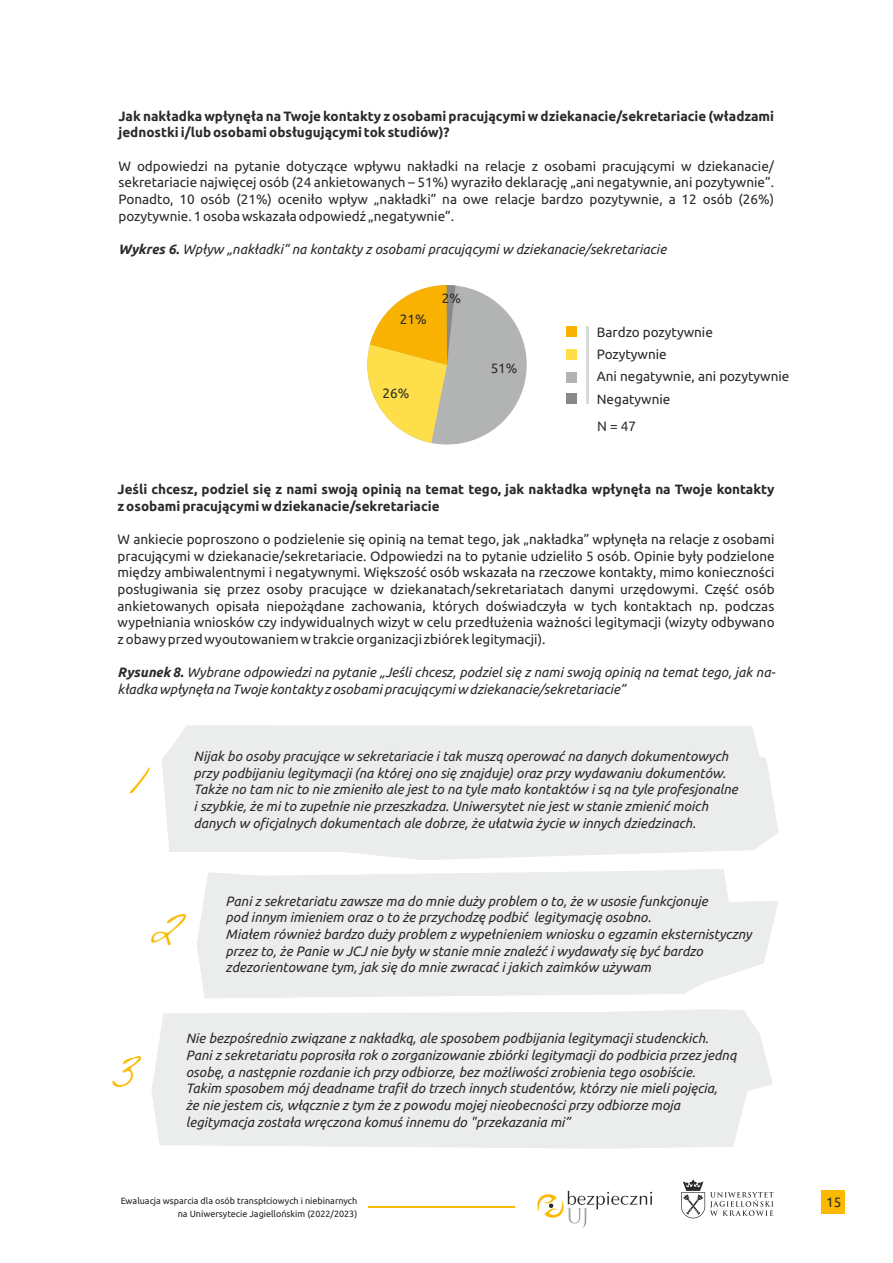
<style>
.page{position:relative;width:893px;height:1263px;background:#fff}
.page>*{position:absolute;margin:0;border:0;box-sizing:border-box;transform-origin:0 0}
.t1{font:italic 42.45px "Adams Hand";color:#fbba00}
.t2{font:italic 13.5px/16.6px "Ubuntu";color:#2b2a29}
.t3{font:13.5px/16.6px "Ubuntu";color:#2b2a29;text-align:justify}
.t4{font:700 13.5px/16.6px "Ubuntu";color:#2b2a29}
.t5{font:13.5px "Ubuntu";color:#323130}
.t6{font:9px "Ubuntu";color:#222}
.s1{font-weight:700}
</style>
<div class="page">
<div style="left:367px;top:285px;width:160px;height:159px;background:#b2b3b3;border-radius:50%"></div>
<svg style="left:367px;top:285px;width:88px;height:158px"></svg>
<hr style="left:586px;top:326px;width:3px;height:78px;background:#d9dada">
<div style="left:566px;top:326px;width:11px;height:11px;background:#f9b201"></div>
<div style="left:566px;top:349px;width:11px;height:11px;background:#ffdf49"></div>
<div style="left:566px;top:372px;width:11px;height:10px;background:#b2b3b3"></div>
<div style="left:566px;top:393px;width:11px;height:11px;background:#898989"></div>
<svg style="left:162px;top:725px;width:616px;height:135px;background:#eceded"></svg>
<svg style="left:197px;top:869px;width:581px;height:129px;background:#ededed"></svg>
<svg style="left:152px;top:1009px;width:621px;height:140px;background:#eceded"></svg>
<div style="left:821px;top:1190px;width:24px;height:24px;background:#fbba00"></div>
<svg style="left:681px;top:1179px;width:92px;height:39px"></svg>
<svg style="left:537px;top:1191px;width:115px;height:37px"></svg>
<hr style="left:368px;top:1206px;width:146px;height:2px;background:#fbba00">
<p class="t4" style="left:118px;top:108px;width:657px">Jak nakładka wpłynęła na Twoje kontakty z osobami pracującymi w dziekanacie/sekretariacie (władzami jednostki i/lub osobami obsługującymi tok studiów)?</p>
<p class="t3" style="left:118px;top:158px;width:657px">W odpowiedzi na pytanie dotyczące wpływu nakładki na relacje z osobami pracującymi w dziekanacie/ sekretariacie najwięcej osób (24 ankietowanych – 51%) wyraziło deklarację „ani negatywnie, ani pozytywnie”.<br>Ponadto, 10 osób (21%) oceniło wpływ „nakładki” na owe relacje bardzo pozytywnie, a 12 osób (26%) pozytywnie. 1 osoba wskazała odpowiedź „negatywnie”.</p>
<p class="t2" style="left:118px;top:242px;width:549px"><span class="s1">Wykres 6.</span> Wpływ „nakładki” na kontakty z osobami pracującymi w dziekanacie/sekretariacie</p>
<p class="t3" style="left:400px;top:312px;width:28px">21%</p>
<p class="t3" style="left:442px;top:291px;width:21px">2%</p>
<p class="t3" style="left:383px;top:386px;width:28px">26%</p>
<p class="t3" style="left:491px;top:361px;width:28px">51%</p>
<p class="t3" style="left:597px;top:322px;width:194px;line-height:22.4px;text-align:left">Bardzo pozytywnie<br>Pozytywnie<br>Ani negatywnie, ani pozytywnie<br>Negatywnie</p>
<p class="t5" style="left:597px;top:421px;width:40px">N = 47</p>
<p class="t4" style="left:118px;top:482px;width:658px">Jeśli chcesz, podziel się z nami swoją opinią na temat tego, jak nakładka wpłynęła na Twoje kontakty z osobami pracującymi w dziekanacie/sekretariacie</p>
<p class="t3" style="left:118px;top:532px;width:658px">W ankiecie poproszono o podzielenie się opinią na temat tego, jak „nakładka” wpłynęła na relacje z osobami pracującymi w dziekanacie/sekretariacie. Odpowiedzi na to pytanie udzieliło 5 osób. Opinie były podzielone między ambiwalentnymi i negatywnymi. Większość osób wskazała na rzeczowe kontakty, mimo konieczności posługiwania się przez osoby pracujące w dziekanatach/sekretariatach danymi urzędowymi. Część osób ankietowanych opisała niepożądane zachowania, których doświadczyła w tych kontaktach np. podczas wypełniania wniosków czy indywidualnych wizyt w celu przedłużenia ważności legitymacji (wizyty odbywano z obawy przed wyoutowaniem w trakcie organizacji zbiórek legitymacji).</p>
<p class="t2" style="left:118px;top:665px;width:659px"><span class="s1">Rysunek 8.</span> Wybrane odpowiedzi na pytanie „Jeśli chcesz, podziel się z nami swoją opinią na temat tego, jak na&shy;kładka wpłynęła na Twoje kontakty z osobami pracującymi w dziekanacie/sekretariacie”</p>
<h1 class="t1" style="left:125px;top:765px;width:21px">1</h1>
<p class="t2" style="left:194px;top:749px;width:546px">Nijak bo osoby pracujące w sekretariacie i tak muszą operować na danych dokumentowych przy podbijaniu legitymacji (na której ono się znajduje) oraz przy wydawaniu dokumentów.<br>Także no tam nic to nie zmieniło ale jest to na tyle mało kontaktów i są na tyle profesjonalne i szybkie, że mi to zupełnie nie przeszkadza. Uniwersytet nie jest w stanie zmienić moich danych w oficjalnych dokumentach ale dobrze, że ułatwia życie w innych dziedzinach.</p>
<h1 class="t1" style="left:147px;top:911px;width:35px">2</h1>
<p class="t2" style="left:226px;top:893px;width:527px">Pani z sekretariatu zawsze ma do mnie duży problem o to, że w usosie funkcjonuje<br>pod innym imieniem oraz o to że przychodzę podbić legitymację osobno.<br>Miałem również bardzo duży problem z wypełnieniem wniosku o egzamin eksternistyczny przez to, że Panie w JCJ nie były w stanie mnie znaleźć i wydawały się być bardzo zdezorientowane tym, jak się do mnie zwracać i jakich zaimków używam</p>
<h1 class="t1" style="left:107px;top:1054px;width:29px">3</h1>
<p class="t2" style="left:186px;top:1031px;width:552px">Nie bezpośrednio związane z nakładką, ale sposobem podbijania legitymacji studenckich.<br>Pani z sekretariatu poprosiła rok o zorganizowanie zbiórki legitymacji do podbicia przez jedną osobę, a następnie rozdanie ich przy odbiorze, bez możliwości zrobienia tego osobiście.<br>Takim sposobem mój deadname trafił do trzech innych studentów, którzy nie mieli pojęcia,<br>że nie jestem cis, włącznie z tym że z powodu mojej nieobecności przy odbiorze moja legitymacja została wręczona komuś innemu do "przekazania mi”</p>
<p class="t6" style="left:121px;top:1197px;width:238px">Ewaluacja wsparcia dla osób transpłciowych i niebinarnych</p>
<p class="t3" style="left:826px;top:1195px;width:17px">15</p>
<p class="t6" style="left:178px;top:1210px;width:181px">na Uniwersytecie Jagiellońskim (2022/2023)</p>
</div>
